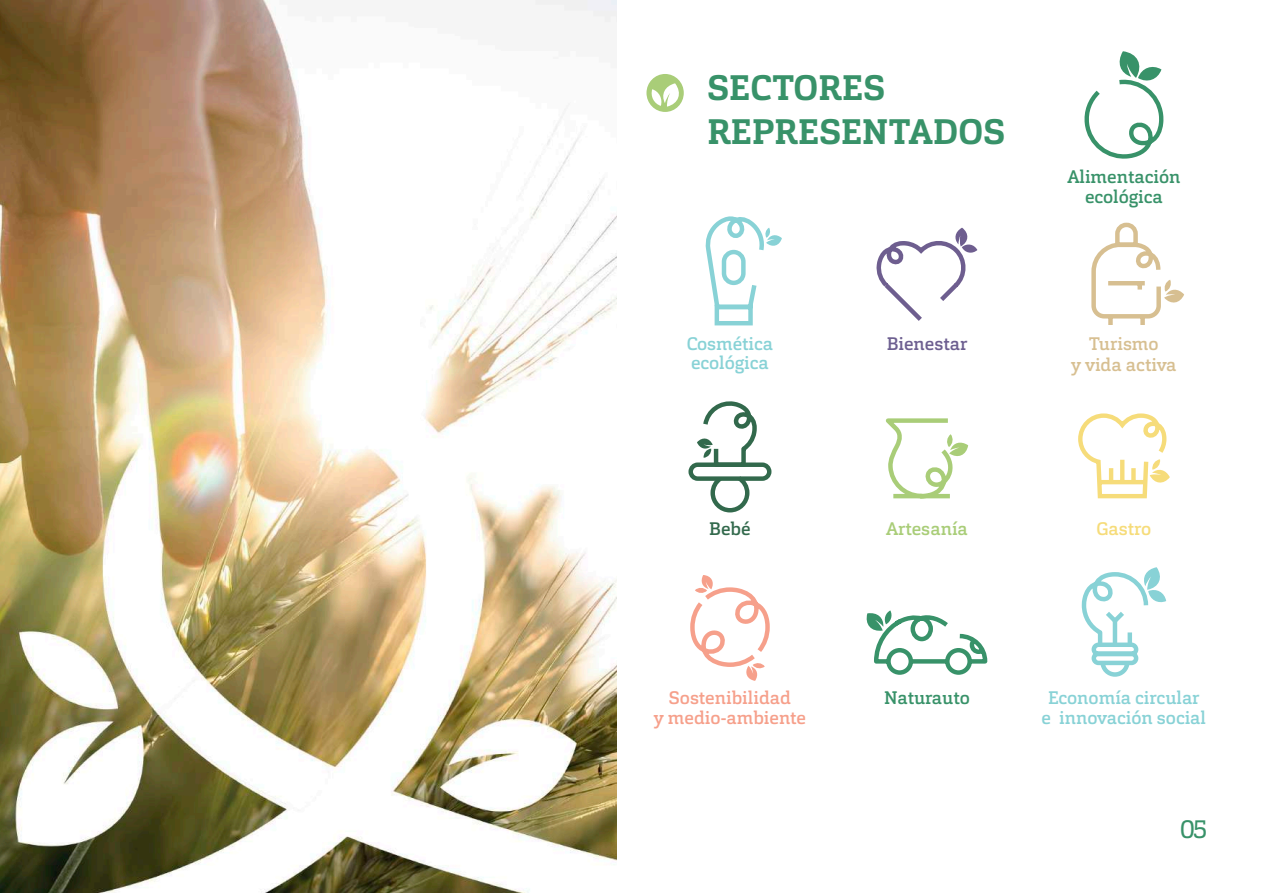
<style>
.page{position:relative;width:1263px;height:893px;background:#fff}
.page>*{position:absolute;margin:0;border:0;box-sizing:border-box;transform-origin:0 0}
.t1{font:700 35.1px/43.3px "Cargan";color:#389269}
.t2{font:26.1px "Cargan";color:#389269}
.t3{font:500 18px/19.5px "Cargan";color:#88d2d6}
.t4{font:500 18px/19.5px "Cargan";color:#389269;text-align:center}
.t5{font:500 18px/19.5px "Cargan";color:#f6a08b;text-align:center}
.t6{font:500 18px/21.6px "Cargan";color:#d7bf91;text-align:center}
.t7{font:500 18px "Cargan";color:#6d5f90}
.t8{font:500 18px "Cargan";color:#a9cd78}
.t9{font:500 18px "Cargan";color:#f6dc7a}
.t10{font:500 18px "Cargan";color:#32694c}
</style>
<div class="page">
<svg style="left:646px;top:74px;width:38px;height:38px"></svg>
<svg style="left:690px;top:575px;width:80px;height:106px"></svg>
<svg style="left:1084px;top:51px;width:80px;height:108px"></svg>
<div style="left:688px;top:462px;width:83px;height:19px;border:4px solid #32694c;border-radius:7px"></div>
<svg style="left:697px;top:401px;width:60px;height:112px"></svg>
<svg style="left:885px;top:418px;width:83px;height:81px"></svg>
<svg style="left:1091px;top:222px;width:93px;height:103px"></svg>
<svg style="left:707px;top:216px;width:75px;height:110px"></svg>
<svg style="left:1078px;top:413px;width:92px;height:86px"></svg>
<svg style="left:866px;top:610px;width:122px;height:65px"></svg>
<svg style="left:876px;top:228px;width:101px;height:93px"></svg>
<svg style="left:1081px;top:567px;width:85px;height:110px"></svg>
<img style="left:0;top:0;width:616px;height:893px">
<h1 class="t1" style="left:707px;top:67px;width:299px">SECTORES<br>REPRESENTADOS</h1>
<p class="t4" style="left:1067px;top:167px;width:114px">Alimentación ecológica</p>
<p class="t3" style="left:687px;top:334px;width:88px">Cosmética ecológica</p>
<p class="t7" style="left:887px;top:332px;width:82px">Bienestar</p>
<p class="t6" style="left:1071px;top:333px;width:107px">Turismo<br>y vida activa</p>
<p class="t10" style="left:709px;top:517px;width:43px">Bebé</p>
<p class="t8" style="left:886px;top:517px;width:83px">Artesanía</p>
<p class="t9" style="left:1096px;top:517px;width:56px">Gastro</p>
<p class="t5" style="left:654px;top:688px;width:154px">Sostenibilidad<br>y medio-ambiente</p>
<p class="t3" style="left:1041px;top:688px;width:166px;text-align:center">Economía circular e innovación social</p>
<p class="t4" style="left:884px;top:688px;width:87px">Naturauto</p>
<h2 class="t2" style="left:1180px;top:812px;width:29px">05</h2>
</div>
